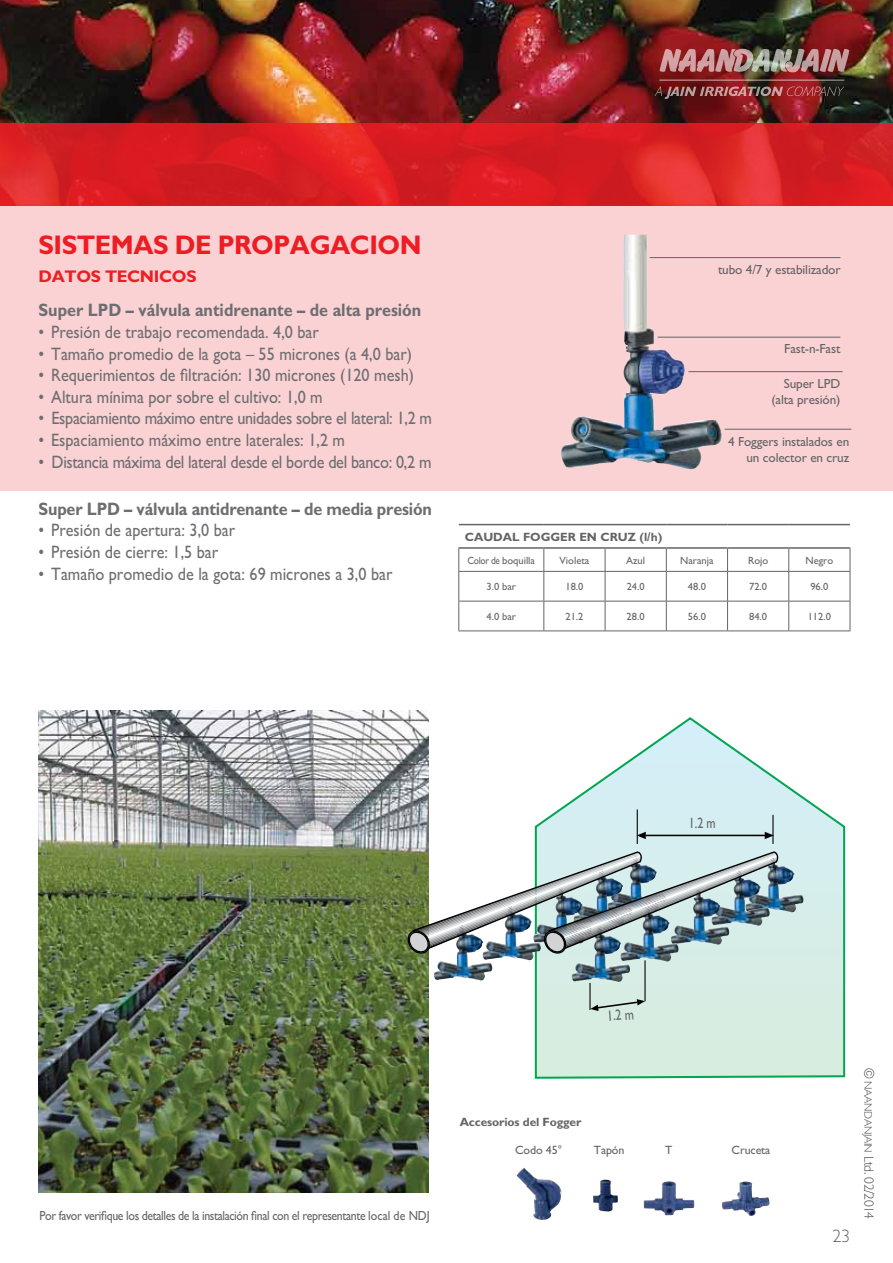
<style>
.page{position:relative;width:893px;height:1263px;background:#fff}
.page>*{position:absolute;margin:0;border:0;box-sizing:border-box;transform-origin:0 0}
.t1{font:700 27px "M Gill Sans";letter-spacing:-.02em;color:#ed1d24;scale:.96 1}
.t2{font:18px "M Gill Sans";color:#6d6e71;scale:.9 1}
.t3{font:18px "M Gill Sans";letter-spacing:-.02em;color:#6d6e71;scale:.9 1}
.t4{font:700 18px "M Gill Sans";letter-spacing:-.01em;color:#6d6e71;scale:.9 1}
.t5{font:300 18px "M Gill Sans";color:#636466}
.t6{font:700 16.95px "M Gill Sans";letter-spacing:-.02em;color:#ed1d24}
.t7{font:14.85px "Gill Sans";color:#636466;scale:.8 1}
.t8{font:300 13.5px "M Gill Sans";letter-spacing:-.03em;color:#4d4d4f}
.t9{font:13.2px/15.9px "M Gill Sans";letter-spacing:-.01em;color:#636466;text-align:right}
.t10{font:13.2px "M Gill Sans";letter-spacing:-.03em;color:#636466;scale:.9 1}
.t11{font:700 12px "M Gill Sans";letter-spacing:-.01em;color:#636466}
.t12{font:12px "M Gill Sans";letter-spacing:-.01em;color:#636466}
.t13{font:10.5px "M Gill Sans";color:#636466}
.t14{font:10.5px "M Gill Sans";color:#636466;scale:.89 1}
.s1{font-size:10.8px}
</style>
<div class="page">
<img style="left:0;top:0;width:893px;height:123px">
<div style="left:0;top:204px;width:893px;height:287px;background:#fbd2d4"></div>
<svg style="left:0;top:123px;width:893px;height:82px;background:#d82024"></svg>
<svg style="left:654px;top:87px;width:190px;height:12px;background:#7f3f40"></svg>
<img style="left:660px;top:48px;width:189px;height:25px">
<hr style="left:659px;top:80px;width:185px;height:1px;background:#fff">
<img style="left:39px;top:710px;width:390px;height:483px">
<img style="left:644px;top:1181px;width:50px;height:34px">
<img style="left:722px;top:1181px;width:47px;height:35px">
<img style="left:593px;top:1179px;width:25px;height:33px">
<img style="left:517px;top:1167px;width:45px;height:53px">
<hr style="left:650px;top:257px;width:190px;height:1px;background:#636466">
<hr style="left:658px;top:337px;width:182px;height:1px;background:#636466">
<hr style="left:688px;top:371px;width:154px;height:1px;background:#636466">
<hr style="left:725px;top:429px;width:126px;height:1px;background:#636466">
<img style="left:561px;top:235px;width:166px;height:235px">
<svg style="left:534px;top:717px;width:312px;height:362px"></svg>
<hr style="left:645px;top:835px;width:120px;height:1px;background:#000">
<svg style="left:638px;top:832px;width:8px;height:7px"></svg>
<hr style="left:637px;top:809px;width:1px;height:35px;background:#000">
<svg style="left:765px;top:815px;width:9px;height:29px"></svg>
<svg style="left:590px;top:999px;width:55px;height:12px"></svg>
<hr style="left:589px;top:983px;width:2px;height:27px;background:#000">
<hr style="left:644px;top:960px;width:2px;height:41px;background:#000">
<img style="left:482px;top:956px;width:47px;height:4px">
<img style="left:434px;top:956px;width:46px;height:24px">
<img style="left:779px;top:857px;width:12px;height:55px">
<img style="left:620px;top:956px;width:46px;height:5px">
<img style="left:572px;top:956px;width:46px;height:26px">
<img style="left:407px;top:851px;width:372px;height:105px">
<hr style="left:458px;top:571px;width:86px;height:1px;background:#636466">
<hr style="left:544px;top:571px;width:61px;height:1px;background:#636466">
<hr style="left:605px;top:571px;width:61px;height:1px;background:#636466">
<hr style="left:666px;top:571px;width:61px;height:1px;background:#636466">
<hr style="left:727px;top:571px;width:62px;height:1px;background:#636466">
<hr style="left:458px;top:601px;width:86px;height:1px;background:#636466">
<hr style="left:544px;top:601px;width:61px;height:1px;background:#636466">
<hr style="left:666px;top:601px;width:61px;height:1px;background:#636466">
<hr style="left:727px;top:601px;width:62px;height:1px;background:#636466">
<svg style="left:727px;top:549px;width:1px;height:81px"></svg>
<hr style="left:458px;top:630px;width:86px;height:1px;background:#636466">
<hr style="left:544px;top:630px;width:61px;height:1px;background:#636466">
<hr style="left:666px;top:630px;width:61px;height:1px;background:#636466">
<hr style="left:727px;top:630px;width:62px;height:1px;background:#636466">
<hr style="left:605px;top:601px;width:61px;height:1px;background:#636466">
<hr style="left:605px;top:630px;width:61px;height:1px;background:#636466">
<hr style="left:459px;top:524px;width:85px;height:1px;background:#636466">
<hr style="left:544px;top:524px;width:61px;height:1px;background:#636466">
<hr style="left:605px;top:524px;width:61px;height:1px;background:#636466">
<hr style="left:666px;top:524px;width:61px;height:1px;background:#636466">
<hr style="left:727px;top:524px;width:62px;height:1px;background:#636466">
<hr style="left:789px;top:524px;width:61px;height:1px;background:#636466">
<hr style="left:458px;top:547px;width:86px;height:2px;background:#636466">
<hr style="left:544px;top:547px;width:61px;height:2px;background:#636466">
<hr style="left:605px;top:547px;width:61px;height:2px;background:#636466">
<hr style="left:666px;top:547px;width:61px;height:2px;background:#636466">
<hr style="left:727px;top:547px;width:62px;height:2px;background:#636466">
<svg style="left:458px;top:549px;width:1px;height:81px"></svg>
<svg style="left:543px;top:549px;width:1px;height:81px"></svg>
<svg style="left:605px;top:549px;width:1px;height:81px"></svg>
<svg style="left:666px;top:549px;width:1px;height:81px"></svg>
<svg style="left:788px;top:549px;width:1px;height:81px"></svg>
<hr style="left:789px;top:630px;width:61px;height:1px;background:#636466">
<hr style="left:789px;top:547px;width:61px;height:2px;background:#636466">
<hr style="left:789px;top:571px;width:61px;height:1px;background:#636466">
<hr style="left:789px;top:601px;width:61px;height:1px;background:#636466">
<svg style="left:850px;top:549px;width:1px;height:81px"></svg>
<h1 class="t1" style="left:38px;top:230px;width:401px">SISTEMAS DE PROPAGACION</h1>
<p class="t6" style="left:38px;top:267px;width:160px">DATOS TECNICOS</p>
<p class="t4" style="left:38px;top:300px;width:427px">Super LPD – válvula antidrenante – de alta presión</p>
<p class="t2" style="left:38px;top:322px;width:313px">• Presión de trabajo recomendada. 4,0 bar</p>
<p class="t2" style="left:38px;top:344px;width:417px">• Tamaño promedio de la gota – 55 micrones (a 4,0 bar)</p>
<p class="t2" style="left:38px;top:365px;width:419px">• Requerimientos de filtración: 130 micrones (120 mesh)</p>
<p class="t2" style="left:38px;top:387px;width:317px">• Altura mínima por sobre el cultivo: 1,0 m</p>
<p class="t3" style="left:38px;top:408px;width:439px">• Espaciamiento máximo entre unidades sobre el lateral: 1,2 m</p>
<p class="t2" style="left:38px;top:430px;width:342px">• Espaciamiento máximo entre laterales: 1,2 m</p>
<p class="t3" style="left:38px;top:452px;width:438px">• Distancia máxima del lateral desde el borde del banco: 0,2 m</p>
<p class="t4" style="left:38px;top:499px;width:439px">Super LPD – válvula antidrenante – de media presión</p>
<p class="t2" style="left:38px;top:520px;width:220px">• Presión de apertura: 3,0 bar</p>
<p class="t2" style="left:38px;top:542px;width:201px">• Presión de cierre: 1,5 bar</p>
<p class="t2" style="left:38px;top:564px;width:395px">• Tamaño promedio de la gota: 69 micrones a 3,0 bar</p>
<p class="t9" style="left:718px;top:262px;width:124px">tubo 4/7 y estabilizador</p>
<p class="t9" style="left:784px;top:341px;width:58px">Fast-n-Fast</p>
<p class="t9" style="left:771px;top:376px;width:71px">Super LPD (alta presión)</p>
<p class="t9" style="left:728px;top:434px;width:123px">4 Foggers instalados en un colector en cruz</p>
<p class="t11" style="left:465px;top:530px;width:199px">CAUDAL FOGGER EN CRUZ (l/h)</p>
<p class="t14" style="left:468px;top:554px;width:77px">Color de boquilla</p>
<p class="t13" style="left:560px;top:554px;width:31px">Violeta</p>
<p class="t13" style="left:626px;top:554px;width:20px">Azul</p>
<p class="t13" style="left:680px;top:554px;width:35px">Naranja</p>
<p class="t13" style="left:748px;top:554px;width:22px">Rojo</p>
<p class="t13" style="left:805px;top:554px;width:29px">Negro</p>
<p class="t13" style="left:486px;top:581px;width:31px">3.0 bar</p>
<p class="t13" style="left:565px;top:581px;width:20px">18.0</p>
<p class="t13" style="left:627px;top:581px;width:20px">24.0</p>
<p class="t13" style="left:688px;top:581px;width:20px">48.0</p>
<p class="t13" style="left:749px;top:581px;width:20px">72.0</p>
<p class="t13" style="left:810px;top:581px;width:20px">96.0</p>
<p class="t13" style="left:486px;top:611px;width:31px">4.0 bar</p>
<p class="t13" style="left:565px;top:611px;width:20px">21.2</p>
<p class="t13" style="left:627px;top:611px;width:20px">28.0</p>
<p class="t13" style="left:688px;top:611px;width:20px">56.0</p>
<p class="t13" style="left:749px;top:611px;width:20px">84.0</p>
<p class="t13" style="left:808px;top:611px;width:25px">112.0</p>
<p class="t7" style="left:689px;top:814px;width:35px">1.2 m</p>
<p class="t7" style="left:606px;top:1007px;width:35px;rotate:-4deg">1.2 m</p>
<p class="t10" style="left:40px;top:1209px;width:435px">Por favor verifique los detalles de la instalación final con el representante local de NDJ</p>
<p class="t11" style="left:460px;top:1115px;width:123px">Accesorios del Fogger</p>
<p class="t12" style="left:515px;top:1143px;width:49px">Codo 45°</p>
<p class="t12" style="left:594px;top:1143px;width:32px">Tapón</p>
<p class="t12" style="left:665px;top:1143px;width:9px">T</p>
<p class="t12" style="left:732px;top:1143px;width:40px">Cruceta</p>
<p class="t5" style="left:832px;top:1226px;width:19px">23</p>
<p class="t8" style="left:876px;top:1068px;width:153px;rotate:90deg">© <span class="s1">NAANDANJAIN</span> Ltd. 02/2014</p>
</div>
